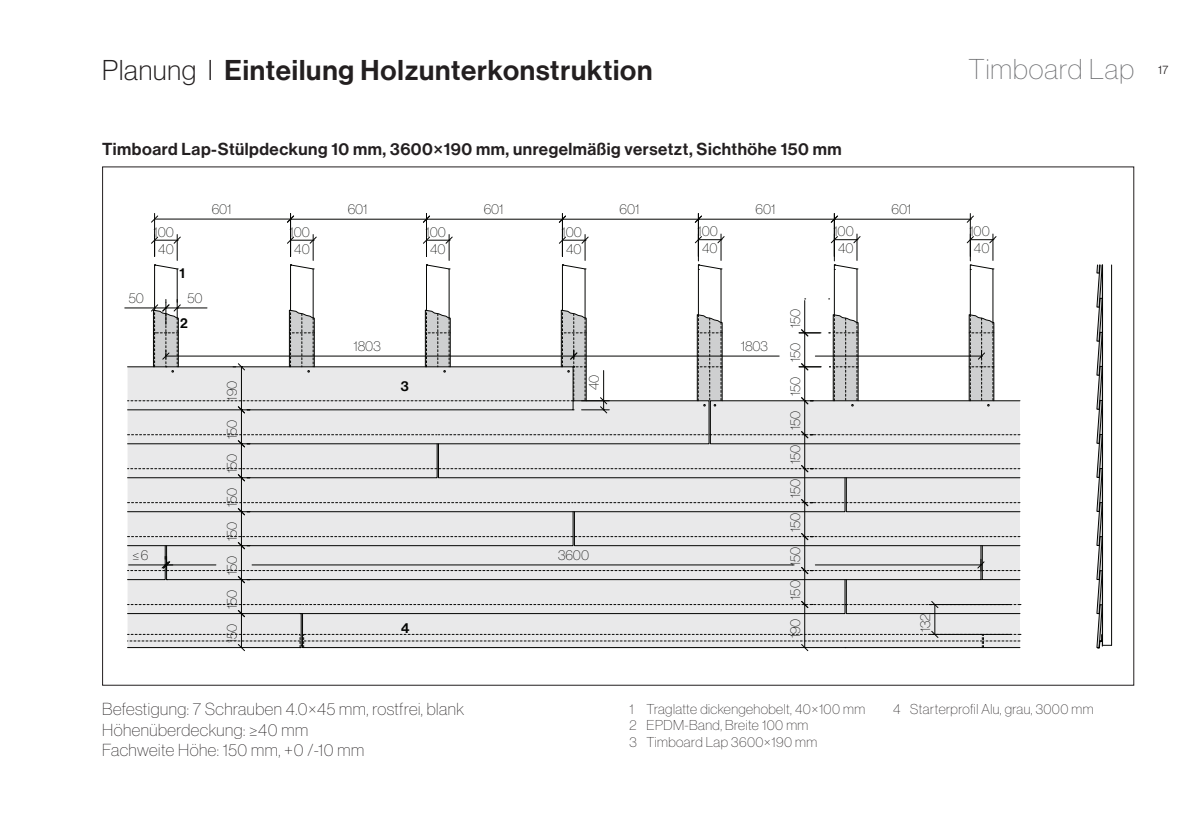
<style>
.page{position:relative;width:1191px;height:840px;background:#fff}
.page>*{position:absolute;margin:0;border:0;box-sizing:border-box;transform-origin:0 0}
.t1{font:28px "N Haas Grotesk DS Pro 65 Md";letter-spacing:.03em;color:#231f20}
.t2{font:28px "N Haas Grotesk DS Pro 25 Th";letter-spacing:.04em;color:#6c6d70}
.t3{font:17px/20.4px "N Haas Grotesk DS Pro 25 Th";letter-spacing:.03em;color:#231f20}
.t4{font:17px "N Haas Grotesk DS Pro 65 Md";letter-spacing:.03em;color:#231f20}
.t5{font:14px/17px "N Haas Grotesk DS Pro 25 Th";color:#040503;text-align:center}
.t6{font:14px/16.8px "N Haas Grotesk DS Pro 25 Th";letter-spacing:.03em;color:#231f20}
.t7{font:14px "N Haas Grotesk DS Pro 65 Md";color:#040503}
.t8{font:12px "N Haas Grotesk DS Pro 45 Lt";color:#231f20}
.s1{font-family:"N Haas Grotesk DS Pro 35 X Lt"}
</style>
<div class="page">
<hr style="left:1111px;top:265px;width:1px;height:380px;background:#040503">
<svg style="left:1096px;top:264px;width:15px;height:385px"></svg>
<hr style="left:154px;top:213px;width:1px;height:43px;background:#040503">
<hr style="left:155px;top:218px;width:135px;height:1px;background:#040503">
<hr style="left:290px;top:213px;width:1px;height:43px;background:#040503">
<hr style="left:290px;top:219px;width:136px;height:1px;background:#040503">
<hr style="left:426px;top:213px;width:1px;height:43px;background:#040503">
<hr style="left:426px;top:219px;width:136px;height:1px;background:#040503">
<hr style="left:562px;top:213px;width:1px;height:43px;background:#040503">
<hr style="left:562px;top:219px;width:136px;height:1px;background:#040503">
<hr style="left:698px;top:213px;width:1px;height:43px;background:#040503">
<hr style="left:698px;top:219px;width:136px;height:1px;background:#040503">
<hr style="left:834px;top:213px;width:1px;height:43px;background:#040503">
<hr style="left:970px;top:213px;width:1px;height:43px;background:#040503">
<hr style="left:834px;top:219px;width:136px;height:1px;background:#040503">
<hr style="left:125px;top:307px;width:30px;height:1px;background:#040503">
<svg style="left:151px;top:215px;width:7px;height:8px"></svg>
<svg style="left:287px;top:215px;width:7px;height:8px"></svg>
<svg style="left:423px;top:215px;width:7px;height:8px"></svg>
<svg style="left:558px;top:215px;width:8px;height:8px"></svg>
<svg style="left:694px;top:215px;width:8px;height:8px"></svg>
<svg style="left:830px;top:215px;width:8px;height:8px"></svg>
<svg style="left:966px;top:215px;width:8px;height:8px"></svg>
<svg style="left:127px;top:234px;width:894px;height:417px"></svg>
<h1 class="t1" style="left:102px;top:53px;width:552px"><span class="s1">Planung I</span> Einteilung Holzunterkonstruktion</h1>
<h1 class="t2" style="left:968px;top:54px;width:167px">Timboard Lap</h1>
<p class="t4" style="left:102px;top:139px;width:741px">Timboard Lap-Stülpdeckung 10 mm, 3600×190 mm, unregelmäßig versetzt, Sichthöhe 150 mm</p>
<p class="t5" style="left:212px;top:201px;width:21px">601</p>
<p class="t5" style="left:348px;top:201px;width:21px">601</p>
<p class="t5" style="left:483px;top:201px;width:21px">601</p>
<p class="t5" style="left:619px;top:201px;width:21px">601</p>
<p class="t5" style="left:755px;top:201px;width:21px">601</p>
<p class="t5" style="left:891px;top:201px;width:21px">601</p>
<p class="t5" style="left:154px;top:223px;width:22px">100<br>40</p>
<p class="t5" style="left:289px;top:223px;width:22px">100<br>40</p>
<p class="t5" style="left:425px;top:223px;width:22px">100<br>40</p>
<p class="t5" style="left:561px;top:223px;width:22px">100<br>40</p>
<p class="t5" style="left:697px;top:222px;width:22px">100<br>40</p>
<p class="t5" style="left:833px;top:222px;width:22px">100<br>40</p>
<p class="t5" style="left:969px;top:222px;width:22px">100<br>40</p>
<p class="t7" style="left:179px;top:264px;width:7px">1</p>
<p class="t5" style="left:129px;top:289px;width:17px">50</p>
<p class="t5" style="left:187px;top:289px;width:17px">50</p>
<p class="t7" style="left:180px;top:314px;width:9px">2</p>
<p class="t5" style="left:353px;top:338px;width:29px">1803</p>
<p class="t5" style="left:741px;top:337px;width:29px">1803</p>
<p class="t5" style="left:223px;top:400px;width:21px;rotate:-90deg">190</p>
<p class="t5" style="left:585px;top:390px;width:17px;rotate:-90deg">40</p>
<p class="t7" style="left:401px;top:378px;width:9px">3</p>
<p class="t5" style="left:223px;top:642px;width:224px;rotate:-90deg">150 150 150 150 150 150 150</p>
<p class="t5" style="left:132px;top:546px;width:18px">≤6</p>
<p class="t5" style="left:558px;top:546px;width:33px">3600</p>
<p class="t7" style="left:401px;top:620px;width:10px">4</p>
<p class="t5" style="left:786px;top:328px;width:21px;rotate:-90deg">150</p>
<p class="t5" style="left:786px;top:599px;width:258px;rotate:-90deg">150 150 150 150 150 150 150 150</p>
<p class="t5" style="left:786px;top:638px;width:21px;rotate:-90deg">190</p>
<p class="t5" style="left:916px;top:632px;width:20px;rotate:-90deg">132</p>
<p class="t3" style="left:102px;top:698px;width:364px">Befestigung: 7 Schrauben 4.0×45 mm, rostfrei, blank<br>Höhenüberdeckung: ≥40 mm<br>Fachweite Höhe: 150 mm, +0 /-10 mm</p>
<p class="t6" style="left:893px;top:699px;width:202px">4 Starterprofil Alu, grau, 3000 mm</p>
<p class="t6" style="left:629px;top:699px;width:237px">1 Traglatte dickengehobelt, 40×100 mm<br>2 EPDM-Band, Breite 100 mm<br>3 Timboard Lap 3600×190 mm</p>
<p class="t8" style="left:1158px;top:63px;width:12px">17</p>
</div>
